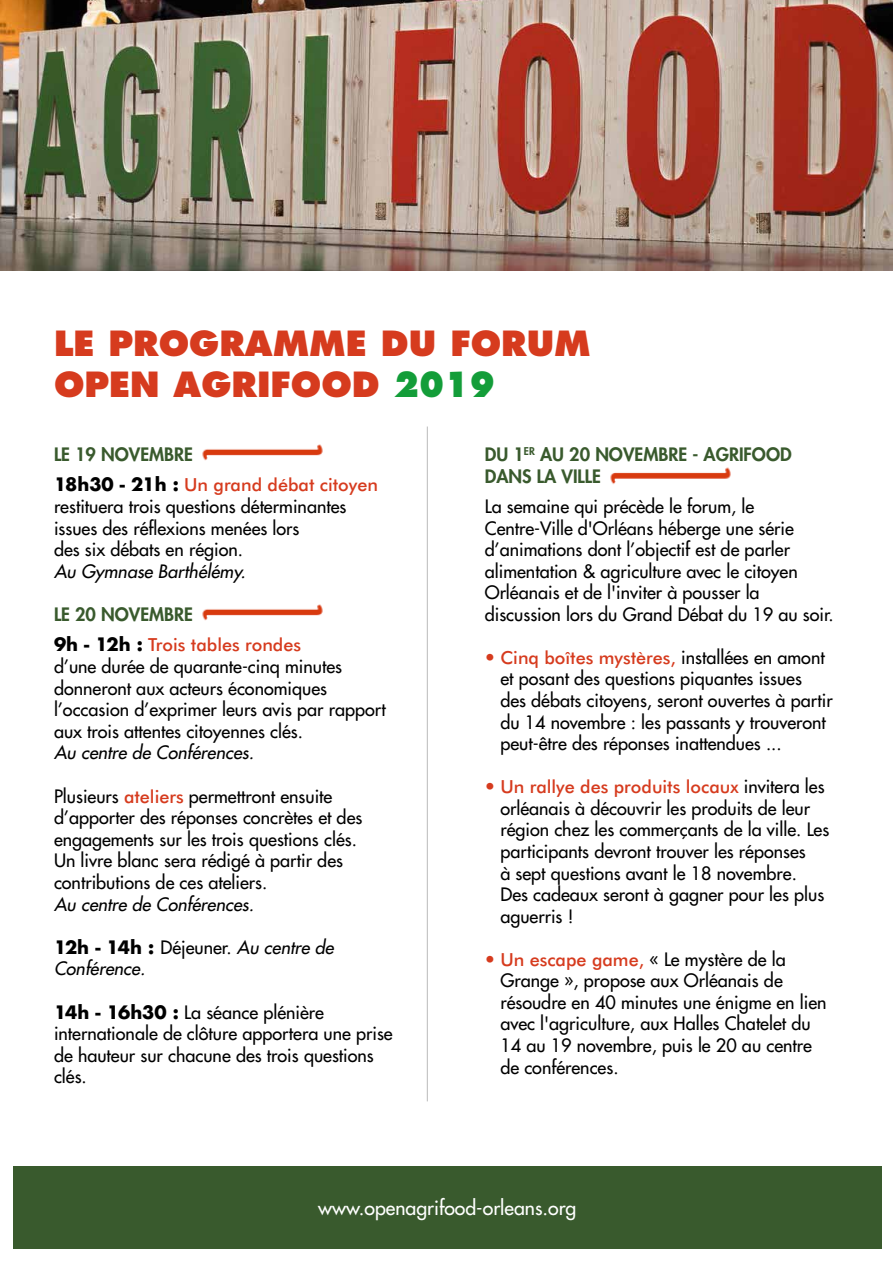
<style>
.page{position:relative;width:893px;height:1263px;background:#fff}
.page>*{position:absolute;margin:0;border:0;box-sizing:border-box;transform-origin:0 0}
.t1{font:800 33.75px/40.5px "Futura";color:#d63b1e}
.t2{font:19.5px "Futura";color:#fff}
.t3{font:18px/21.6px "Futura";color:#000}
.t4{font:500 18px "Futura BT";color:#d63b1e}
.t5{font:italic 18px/21.6px "Futura";color:#000}
.t6{font:800 18px/21.6px "Futura";color:#395a2d}
.s1{color:#139d39}
.s2{font-family:"Futura";font-weight:700;color:#000}
.s3{font-family:"Futura BT";font-weight:500;color:#d63b1e}
.s4{font-weight:700;font-style:normal}
.s5{font-style:normal}
.s6{font-weight:700}
.s7{font-family:"Futura";font-weight:400}
.s8{font-family:"Futura";font-weight:400;color:#000}
.s9{color:#d63b1e}
</style>
<div class="page">
<div style="left:13px;top:1166px;width:869px;height:82px;background:#395a2d"></div>
<img style="left:0;top:0;width:893px;height:270px">
<img style="left:202px;top:444px;width:121px;height:17px">
<img style="left:202px;top:604px;width:121px;height:17px">
<img style="left:610px;top:467px;width:121px;height:18px">
<hr style="left:427px;top:426px;width:1px;height:675px;background:#c2c2c2">
<h1 class="t1" style="left:54px;top:324px;width:538px">LE PROGRAMME DU FORUM<br>OPEN AGRIFOOD <span class="s1">2019</span></h1>
<p class="t6" style="left:54px;top:444px;width:141px">LE 19 NOVEMBRE</p>
<p class="t4" style="left:54px;top:474px;width:325px"><span class="s2">18h30 - 21h :</span> Un grand débat citoyen</p>
<p class="t3" style="left:54px;top:495px;width:294px">restituera trois questions déterminantes issues des réflexions menées lors<br>des six débats en région.</p>
<p class="t5" style="left:54px;top:560px;width:193px">Au Gymnase Barthélémy.</p>
<p class="t6" style="left:54px;top:603px;width:141px">LE 20 NOVEMBRE</p>
<p class="t4" style="left:54px;top:634px;width:249px"><span class="s2">9h - 12h :</span> Trois tables rondes</p>
<p class="t3" style="left:54px;top:655px;width:333px">d’une durée de quarante-cinq minutes donneront aux acteurs économiques l’occasion d’exprimer leurs avis par rapport aux trois attentes citoyennes clés.</p>
<p class="t5" style="left:54px;top:742px;width:201px">Au centre de Conférences.</p>
<p class="t3" style="left:54px;top:785px;width:310px">Plusieurs <span class="s3">ateliers</span> permettront ensuite d’apporter des réponses concrètes et des engagements sur les trois questions clés.<br>Un livre blanc sera rédigé à partir des contributions de ces ateliers.</p>
<p class="t5" style="left:54px;top:893px;width:201px">Au centre de Conférences.</p>
<p class="t5" style="left:54px;top:936px;width:281px"><span class="s4">12h - 14h :</span> <span class="s5">Déjeuner.</span> Au centre de<br>Conférence.</p>
<p class="t3" style="left:54px;top:1001px;width:340px"><span class="s6">14h - 16h30 :</span> La séance plénière internationale de clôture apportera une prise de hauteur sur chacune des trois questions clés.</p>
<p class="t6" style="left:485px;top:443px;width:308px">DU 1<sup>ER</sup> AU 20 NOVEMBRE - AGRIFOOD<br>DANS LA VILLE</p>
<p class="t3" style="left:485px;top:495px;width:351px">La semaine qui précède le forum, le Centre-Ville d'Orléans héberge une série d’animations dont l’objectif est de parler alimentation &amp; agriculture avec le citoyen Orléanais et de l'inviter à pousser la discussion lors du Grand Débat du 19 au soir.</p>
<p class="t4" style="left:485px;top:646px;width:341px"><span class="s7">•</span> Cinq boîtes mystères, <span class="s8">installées en amont</span></p>
<p class="t3" style="left:500px;top:668px;width:334px">et posant des questions piquantes issues<br>des débats citoyens, seront ouvertes à partir du 14 novembre : les passants y trouveront peut-être des réponses inattendues ...</p>
<p class="t4" style="left:485px;top:776px;width:341px"><span class="s7">•</span> Un rallye des produits locaux <span class="s8">invitera les</span></p>
<p class="t3" style="left:500px;top:797px;width:330px">orléanais à découvrir les produits de leur région chez les commerçants de la ville. Les participants devront trouver les réponses<br>à sept questions avant le 18 novembre.<br>Des cadeaux seront à gagner pour les plus aguerris !</p>
<p class="t3" style="left:500px;top:948px;width:328px;text-indent:-16px"><span class="s9">•</span> <span class="s3">Un escape game,</span> « Le mystère de la Grange », propose aux Orléanais de résoudre en 40 minutes une énigme en lien avec l'agriculture, aux Halles Chatelet du 14 au 19 novembre, puis le 20 au centre de conférences.</p>
<p class="t2" style="left:318px;top:1195px;width:260px">www.openagrifood-orleans.org</p>
</div>
